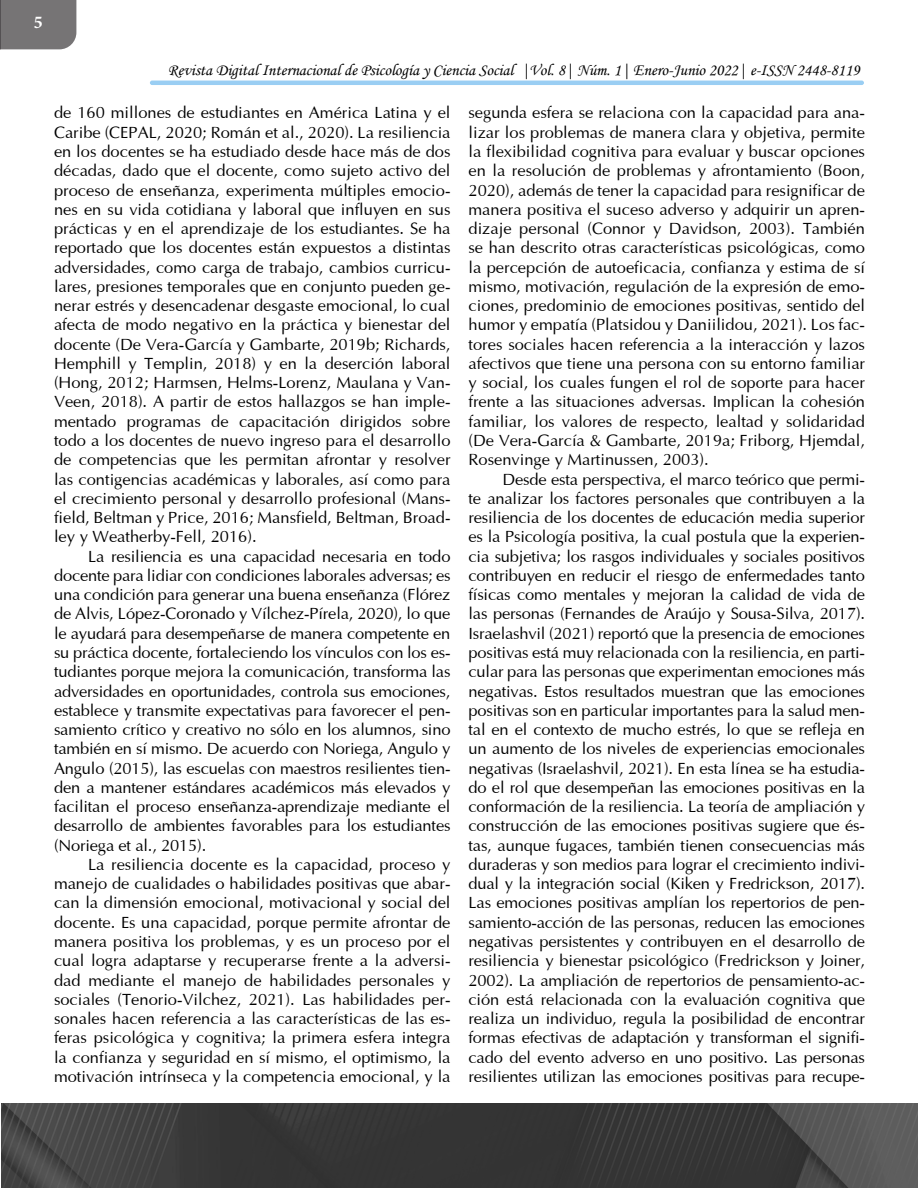
<style>
.page{position:relative;width:918px;height:1188px;background:#fff}
.page>*{position:absolute;margin:0;border:0;box-sizing:border-box;transform-origin:0 0}
.t1{font:700 18px "Minion Pro";color:#fff}
.t2{font:16.5px/19.2px "Optima";color:#000;text-align:justify}
.t3{font:16.5px "Monotype Corsiva";color:#000}
</style>
<div class="page">
<img style="left:1px;top:1103px;width:917px;height:85px">
<div style="left:0;top:0;width:76px;height:49px;background:#767475"></div>
<hr style="left:150px;top:81px;width:714px;height:4px;background:#9acef3;border-radius:2px">
<p class="t1" style="left:34px;top:10px;width:10px">5</p>
<p class="t3" style="left:168px;top:60px;width:693px">Revista Digital Internacional de Psicología y Ciencia Social |Vol. 8| Núm. 1| Enero-Junio 2022| e-ISSN 2448-8119</p>
<p class="t2" style="left:54px;top:102px;width:398px">de 160 millones de estudiantes en América Latina y el Caribe (CEPAL, 2020; Román et al., 2020). La resiliencia en los docentes se ha estudiado desde hace más de dos décadas, dado que el docente, como sujeto activo del proceso de enseñanza, experimenta múltiples emocio&shy;nes en su vida cotidiana y laboral que influyen en sus prácticas y en el aprendizaje de los estudiantes. Se ha reportado que los docentes están expuestos a distintas adversidades, como carga de trabajo, cambios curricu&shy;lares, presiones temporales que en conjunto pueden ge&shy;nerar estrés y desencadenar desgaste emocional, lo cual afecta de modo negativo en la práctica y bienestar del docente (De Vera-García y Gambarte, 2019b; Richards, Hemphill y Templin, 2018) y en la deserción laboral (Hong, 2012; Harmsen, Helms-Lorenz, Maulana y Van-Veen, 2018). A partir de estos hallazgos se han imple&shy;mentado programas de capacitación dirigidos sobre todo a los docentes de nuevo ingreso para el desarrollo de competencias que les permitan afrontar y resolver las contigencias académicas y laborales, así como para el crecimiento personal y desarrollo profesional (Mans&shy;field, Beltman y Price, 2016; Mansfield, Beltman, Broad&shy;ley y Weatherby-Fell, 2016).</p>
<p class="t2" style="left:54px;top:545px;width:398px;text-indent:34px">La resiliencia es una capacidad necesaria en todo docente para lidiar con condiciones laborales adversas; es una condición para generar una buena enseñanza (Flórez de Alvis, López-Coronado y Vílchez-Pírela, 2020), lo que le ayudará para desempeñarse de manera competente en su práctica docente, fortaleciendo los vínculos con los es&shy;tudiantes porque mejora la comunicación, transforma las adversidades en oportunidades, controla sus emociones, establece y transmite expectativas para favorecer el pen&shy;samiento crítico y creativo no sólo en los alumnos, sino también en sí mismo. De acuerdo con Noriega, Angulo y Angulo (2015), las escuelas con maestros resilientes tien&shy;den a mantener estándares académicos más elevados y facilitan el proceso enseñanza-aprendizaje mediante el desarrollo de ambientes favorables para los estudiantes (Noriega et al., 2015).</p>
<p class="t2" style="left:54px;top:853px;width:398px;text-indent:34px">La resiliencia docente es la capacidad, proceso y manejo de cualidades o habilidades positivas que abar&shy;can la dimensión emocional, motivacional y social del docente. Es una capacidad, porque permite afrontar de manera positiva los problemas, y es un proceso por el cual logra adaptarse y recuperarse frente a la adversi&shy;dad mediante el manejo de habilidades personales y sociales (Tenorio-Vilchez, 2021). Las habilidades per&shy;sonales hacen referencia a las características de las es&shy;feras psicológica y cognitiva; la primera esfera integra la confianza y seguridad en sí mismo, el optimismo, la motivación intrínseca y la competencia emocional, y la</p>
<p class="t2" style="left:469px;top:102px;width:398px">segunda esfera se relaciona con la capacidad para ana&shy;lizar los problemas de manera clara y objetiva, permite la flexibilidad cognitiva para evaluar y buscar opciones en la resolución de problemas y afrontamiento (Boon, 2020), además de tener la capacidad para resignificar de manera positiva el suceso adverso y adquirir un apren&shy;dizaje personal (Connor y Davidson, 2003). También se han descrito otras características psicológicas, como la percepción de autoeficacia, confianza y estima de sí mismo, motivación, regulación de la expresión de emo&shy;ciones, predominio de emociones positivas, sentido del humor y empatía (Platsidou y Daniilidou, 2021). Los fac&shy;tores sociales hacen referencia a la interacción y lazos afectivos que tiene una persona con su entorno familiar y social, los cuales fungen el rol de soporte para hacer frente a las situaciones adversas. Implican la cohesión familiar, los valores de respecto, lealtad y solidaridad (De Vera-García &amp; Gambarte, 2019a; Friborg, Hjemdal, Rosenvinge y Martinussen, 2003).</p>
<p class="t2" style="left:469px;top:468px;width:398px;text-indent:34px">Desde esta perspectiva, el marco teórico que permi&shy;te analizar los factores personales que contribuyen a la resiliencia de los docentes de educación media superior es la Psicología positiva, la cual postula que la experien&shy;cia subjetiva; los rasgos individuales y sociales positivos contribuyen en reducir el riesgo de enfermedades tanto físicas como mentales y mejoran la calidad de vida de las personas (Fernandes de Araújo y Sousa-Silva, 2017).<br>Israelashvil (2021) reportó que la presencia de emociones positivas está muy relacionada con la resiliencia, en parti&shy;cular para las personas que experimentan emociones más negativas. Estos resultados muestran que las emociones positivas son en particular importantes para la salud men&shy;tal en el contexto de mucho estrés, lo que se refleja en un aumento de los niveles de experiencias emocionales negativas (Israelashvil, 2021). En esta línea se ha estudia&shy;do el rol que desempeñan las emociones positivas en la conformación de la resiliencia. La teoría de ampliación y construcción de las emociones positivas sugiere que és&shy;tas, aunque fugaces, también tienen consecuencias más duraderas y son medios para lograr el crecimiento indivi&shy;dual y la integración social (Kiken y Fredrickson, 2017).<br>Las emociones positivas amplían los repertorios de pen&shy;samiento-acción de las personas, reducen las emociones negativas persistentes y contribuyen en el desarrollo de resiliencia y bienestar psicológico (Fredrickson y Joiner, 2002). La ampliación de repertorios de pensamiento-ac&shy;ción está relacionada con la evaluación cognitiva que realiza un individuo, regula la posibilidad de encontrar formas efectivas de adaptación y transforman el signifi&shy;cado del evento adverso en uno positivo. Las personas resilientes utilizan las emociones positivas para recupe-</p>
</div>
